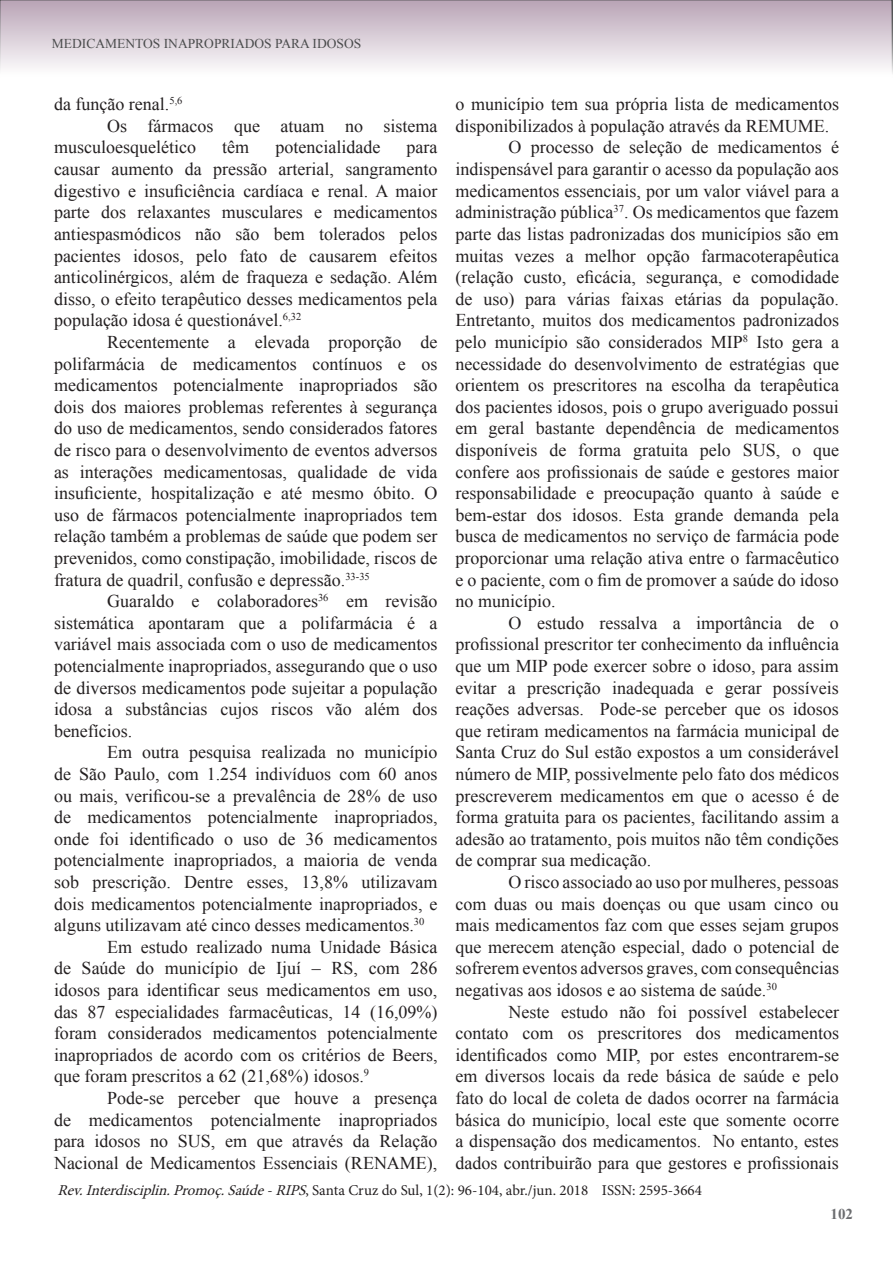
<style>
.page{position:relative;width:893px;height:1263px;background:#fff}
.page>*{position:absolute;margin:0;border:0;box-sizing:border-box;transform-origin:0 0}
.Normal__Web{font:18px/21.6px "Times New Roman";color:#231f20;text-align:justify}
.t1{font:15px "Minion Pro";color:#231f20}
.t2{font:700 15px "Times New Roman";color:#6c6d70}
.t3{font:13.5px "Times New Roman";color:#4b4c4d}
.s1{font-style:italic}
</style>
<div class="page">
<svg style="left:0;top:0;width:892px;height:71px;background:#d8ccd6"></svg>
<svg style="left:892px;top:0;width:1px;height:74px"></svg>
<p class="t3" style="left:52px;top:35px;width:311px">MEDICAMENTOS INAPROPRIADOS PARA IDOSOS</p>
<p class="Normal__Web" style="left:54px;top:93px;width:130px">da função renal.<sup>5,6</sup></p>
<p class="Normal__Web" style="left:54px;top:115px;width:385px;text-indent:53px">Os fármacos que atuam no sistema musculoesquelético</p>
<p class="Normal__Web" style="left:222px;top:136px;width:28px">têm</p>
<p class="Normal__Web" style="left:275px;top:136px;width:106px">potencialidade</p>
<p class="Normal__Web" style="left:54px;top:136px;width:385px;text-indent:352px">para causar aumento da pressão arterial, sangramento digestivo e insuficiência cardíaca e renal. A maior parte dos relaxantes musculares e medicamentos antiespasmódicos não são bem tolerados pelos pacientes idosos, pelo fato de causarem efeitos anticolinérgicos, além de fraqueza e sedação. Além disso, o efeito terapêutico desses medicamentos pela população idosa é questionável.<sup>6,32</sup></p>
<p class="Normal__Web" style="left:54px;top:331px;width:385px;text-indent:53px">Recentemente a elevada proporção de polifarmácia de medicamentos contínuos e os medicamentos potencialmente inapropriados são dois dos maiores problemas referentes à segurança do uso de medicamentos, sendo considerados fatores de risco para o desenvolvimento de eventos adversos as interações medicamentosas, qualidade de vida insuficiente, hospitalização e até mesmo óbito. O uso de fármacos potencialmente inapropriados tem relação também a problemas de saúde que podem ser prevenidos, como constipação, imobilidade, riscos de fratura de quadril, confusão e depressão.<sup>33-35</sup></p>
<p class="Normal__Web" style="left:54px;top:590px;width:385px;text-indent:53px">Guaraldo e colaboradores<sup>36</sup> em revisão sistemática apontaram que a polifarmácia é a variável mais associada com o uso de medicamentos potencialmente inapropriados, assegurando que o uso de diversos medicamentos pode sujeitar a população idosa a substâncias cujos riscos vão além dos benefícios.</p>
<p class="Normal__Web" style="left:54px;top:741px;width:385px;text-indent:53px">Em outra pesquisa realizada no município de São Paulo, com 1.254 indivíduos com 60 anos ou mais, verificou-se a prevalência de 28% de uso de medicamentos potencialmente inapropriados, onde foi identificado o uso de 36 medicamentos potencialmente inapropriados, a maioria de venda sob prescrição. Dentre esses, 13,8% utilizavam dois medicamentos potencialmente inapropriados, e alguns utilizavam até cinco desses medicamentos.<sup>30</sup></p>
<p class="Normal__Web" style="left:54px;top:936px;width:385px;text-indent:53px">Em estudo realizado numa Unidade Básica de Saúde do município de Ijuí – RS, com 286 idosos para identificar seus medicamentos em uso, das 87 especialidades farmacêuticas, 14 (16,09%) foram considerados medicamentos potencialmente inapropriados de acordo com os critérios de Beers, que foram prescritos a 62 (21,68%) idosos.<sup>9</sup></p>
<p class="Normal__Web" style="left:54px;top:1087px;width:385px;text-indent:53px">Pode-se perceber que houve a presença de medicamentos potencialmente inapropriados para idosos no SUS, em que através da Relação Nacional de Medicamentos Essenciais (RENAME),</p>
<p class="Normal__Web" style="left:455px;top:93px;width:385px">o município tem sua própria lista de medicamentos disponibilizados à população através da REMUME.</p>
<p class="Normal__Web" style="left:455px;top:136px;width:385px;text-indent:53px">O processo de seleção de medicamentos é indispensável para garantir o acesso da população aos medicamentos essenciais, por um valor viável para a administração pública<sup>37</sup>. Os medicamentos que fazem parte das listas padronizadas dos municípios são em muitas vezes a melhor opção farmacoterapêutica (relação custo, eficácia, segurança, e comodidade de uso) para várias faixas etárias da população.<br>Entretanto, muitos dos medicamentos padronizados pelo município são considerados MIP<sup>8</sup> Isto gera a necessidade do desenvolvimento de estratégias que orientem os prescritores na escolha da terapêutica dos pacientes idosos, pois o grupo averiguado possui em geral bastante dependência de medicamentos disponíveis de forma gratuita pelo SUS, o que confere aos profissionais de saúde e gestores maior responsabilidade e preocupação quanto à saúde e bem-estar dos idosos. Esta grande demanda pela busca de medicamentos no serviço de farmácia pode proporcionar uma relação ativa entre o farmacêutico e o paciente, com o fim de promover a saúde do idoso no município.</p>
<p class="Normal__Web" style="left:455px;top:612px;width:385px;text-indent:53px">O estudo ressalva a importância de o profissional prescritor ter conhecimento da influência que um MIP pode exercer sobre o idoso, para assim evitar a prescrição inadequada e gerar possíveis reações adversas. Pode-se perceber que os idosos que retiram medicamentos na farmácia municipal de Santa Cruz do Sul estão expostos a um considerável número de MIP, possivelmente pelo fato dos médicos prescreverem medicamentos em que o acesso é de forma gratuita para os pacientes, facilitando assim a adesão ao tratamento, pois muitos não têm condições de comprar sua medicação.</p>
<p class="Normal__Web" style="left:455px;top:871px;width:385px;text-indent:53px">O risco associado ao uso por mulheres, pessoas com duas ou mais doenças ou que usam cinco ou mais medicamentos faz com que esses sejam grupos que merecem atenção especial, dado o potencial de sofrerem eventos adversos graves, com consequências negativas aos idosos e ao sistema de saúde.<sup>30</sup></p>
<p class="Normal__Web" style="left:455px;top:1000px;width:385px;text-indent:53px">Neste estudo não foi possível estabelecer contato com os prescritores dos medicamentos identificados como MIP, por estes encontrarem-se em diversos locais da rede básica de saúde e pelo fato do local de coleta de dados ocorrer na farmácia básica do município, local este que somente ocorre a dispensação dos medicamentos. No entanto, estes dados contribuirão para que gestores e profissionais</p>
<p class="t1" style="left:57px;top:1180px;width:646px"><span class="s1">Rev.Interdisciplin.Promoç.Saúde-RIPS</span>, Santa Cruz do Sul, 1(2): 96-104, abr./jun. 2018 ISSN: 2595-3664</p>
<p class="t2" style="left:831px;top:1204px;width:24px">102</p>
</div>
